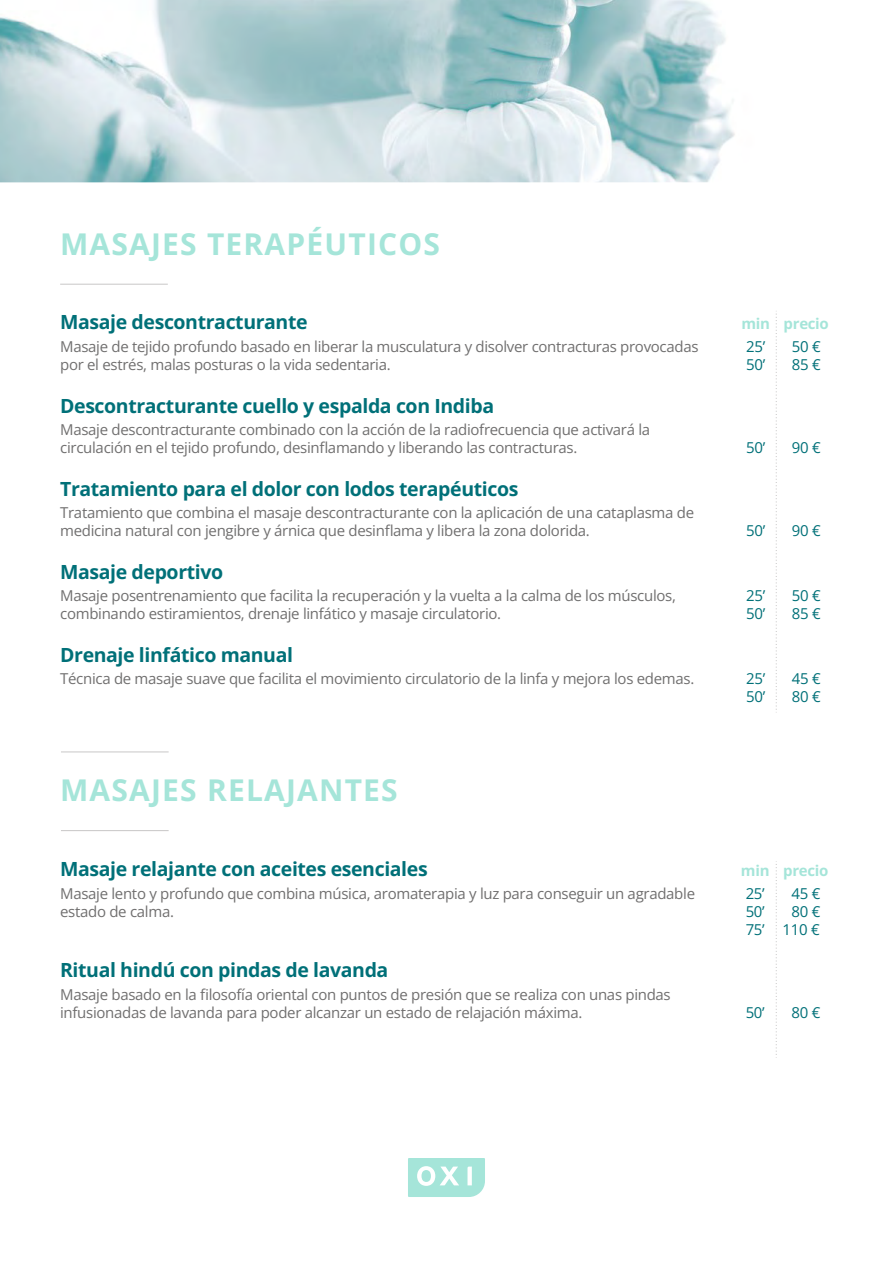
<style>
.page{position:relative;width:893px;height:1263px;background:#fff}
.page>*{position:absolute;margin:0;border:0;box-sizing:border-box;transform-origin:0 0}
.t1{font:700 30px "Open Sans";letter-spacing:.04em;color:#a5e5d9}
.t2{font:700 19.5px "Open Sans";letter-spacing:-.02em;color:#007078}
.t3{font:15px/18px "Open Sans";letter-spacing:-.02em;color:#706f6f}
.t4{font:15px/18px "Open Sans";letter-spacing:-.02em;color:#007078;text-align:right}
.t5{font:700 15px "Open Sans";letter-spacing:-.02em;color:#a5e5d9}
</style>
<div class="page">
<svg style="left:408px;top:1158px;width:77px;height:39px"></svg>
<img style="left:0;top:0;width:735px;height:182px">
<hr style="left:61px;top:830px;width:108px;height:1px;background:#c8c7c7">
<hr style="left:61px;top:751px;width:108px;height:1px;background:#c8c7c7">
<hr style="left:60px;top:284px;width:108px;height:1px;background:#c8c7c7">
<svg style="left:776px;top:311px;width:1px;height:402px"></svg>
<svg style="left:776px;top:861px;width:1px;height:197px"></svg>
<h1 class="t1" style="left:60px;top:223px;width:381px">MASAJES TERAPÉUTICOS</h1>
<h2 class="t2" style="left:60px;top:309px;width:249px">Masaje descontracturante</h2>
<p class="t5" style="left:741px;top:313px;width:89px">min precio</p>
<p class="t3" style="left:60px;top:337px;width:640px">Masaje de tejido profundo basado en liberar la musculatura y disolver contracturas provocadas</p>
<p class="t4" style="left:746px;top:337px;width:21px">25’</p>
<p class="t4" style="left:792px;top:337px;width:30px">50 €</p>
<p class="t3" style="left:60px;top:355px;width:332px">por el estrés, malas posturas o la vida sedentaria.</p>
<p class="t4" style="left:746px;top:355px;width:21px">50’</p>
<p class="t4" style="left:792px;top:355px;width:30px">85 €</p>
<h2 class="t2" style="left:60px;top:392px;width:435px">Descontracturante cuello y espalda con Indiba</h2>
<p class="t3" style="left:60px;top:420px;width:592px">Masaje descontracturante combinado con la acción de la radiofrecuencia que activará la circulación en el tejido profundo, desinflamando y liberando las contracturas.</p>
<p class="t4" style="left:746px;top:438px;width:21px">50’</p>
<p class="t4" style="left:792px;top:438px;width:30px">90 €</p>
<h2 class="t2" style="left:60px;top:475px;width:460px">Tratamiento para el dolor con lodos terapéuticos</h2>
<p class="t3" style="left:60px;top:503px;width:635px">Tratamiento que combina el masaje descontracturante con la aplicación de una cataplasma de medicina natural con jengibre y árnica que desinflama y libera la zona dolorida.</p>
<p class="t4" style="left:746px;top:521px;width:21px">50’</p>
<p class="t4" style="left:792px;top:521px;width:30px">90 €</p>
<h2 class="t2" style="left:60px;top:558px;width:165px">Masaje deportivo</h2>
<p class="t3" style="left:60px;top:586px;width:617px">Masaje posentrenamiento que facilita la recuperación y la vuelta a la calma de los músculos,</p>
<p class="t4" style="left:746px;top:586px;width:21px">25’</p>
<p class="t4" style="left:792px;top:586px;width:30px">50 €</p>
<p class="t3" style="left:60px;top:604px;width:443px">combinando estiramientos, drenaje linfático y masaje circulatorio.</p>
<p class="t4" style="left:746px;top:604px;width:21px">50’</p>
<p class="t4" style="left:792px;top:604px;width:30px">85 €</p>
<h2 class="t2" style="left:60px;top:641px;width:234px">Drenaje linfático manual</h2>
<p class="t3" style="left:60px;top:669px;width:636px">Técnica de masaje suave que facilita el movimiento circulatorio de la linfa y mejora los edemas.</p>
<p class="t4" style="left:746px;top:669px;width:21px">25’</p>
<p class="t4" style="left:792px;top:669px;width:30px">45 €</p>
<p class="t4" style="left:746px;top:687px;width:21px">50’</p>
<p class="t4" style="left:792px;top:687px;width:30px">80 €</p>
<h1 class="t1" style="left:60px;top:769px;width:339px">MASAJES RELAJANTES</h1>
<h2 class="t2" style="left:60px;top:855px;width:369px">Masaje relajante con aceites esenciales</h2>
<p class="t5" style="left:741px;top:860px;width:89px">min precio</p>
<p class="t3" style="left:60px;top:884px;width:636px">Masaje lento y profundo que combina música, aromaterapia y luz para conseguir un agradable</p>
<p class="t4" style="left:746px;top:884px;width:21px">25’</p>
<p class="t4" style="left:791px;top:884px;width:30px">45 €</p>
<p class="t3" style="left:60px;top:902px;width:115px">estado de calma.</p>
<p class="t4" style="left:746px;top:902px;width:21px">50’</p>
<p class="t4" style="left:746px;top:902px;width:76px">80 €<br>75’ 110 €</p>
<h2 class="t2" style="left:60px;top:956px;width:330px">Ritual hindú con pindas de lavanda</h2>
<p class="t3" style="left:60px;top:985px;width:612px">Masaje basado en la filosofía oriental con puntos de presión que se realiza con unas pindas infusionadas de lavanda para poder alcanzar un estado de relajación máxima.</p>
<p class="t4" style="left:746px;top:1003px;width:21px">50’</p>
<p class="t4" style="left:791px;top:1003px;width:30px">80 €</p>
</div>
